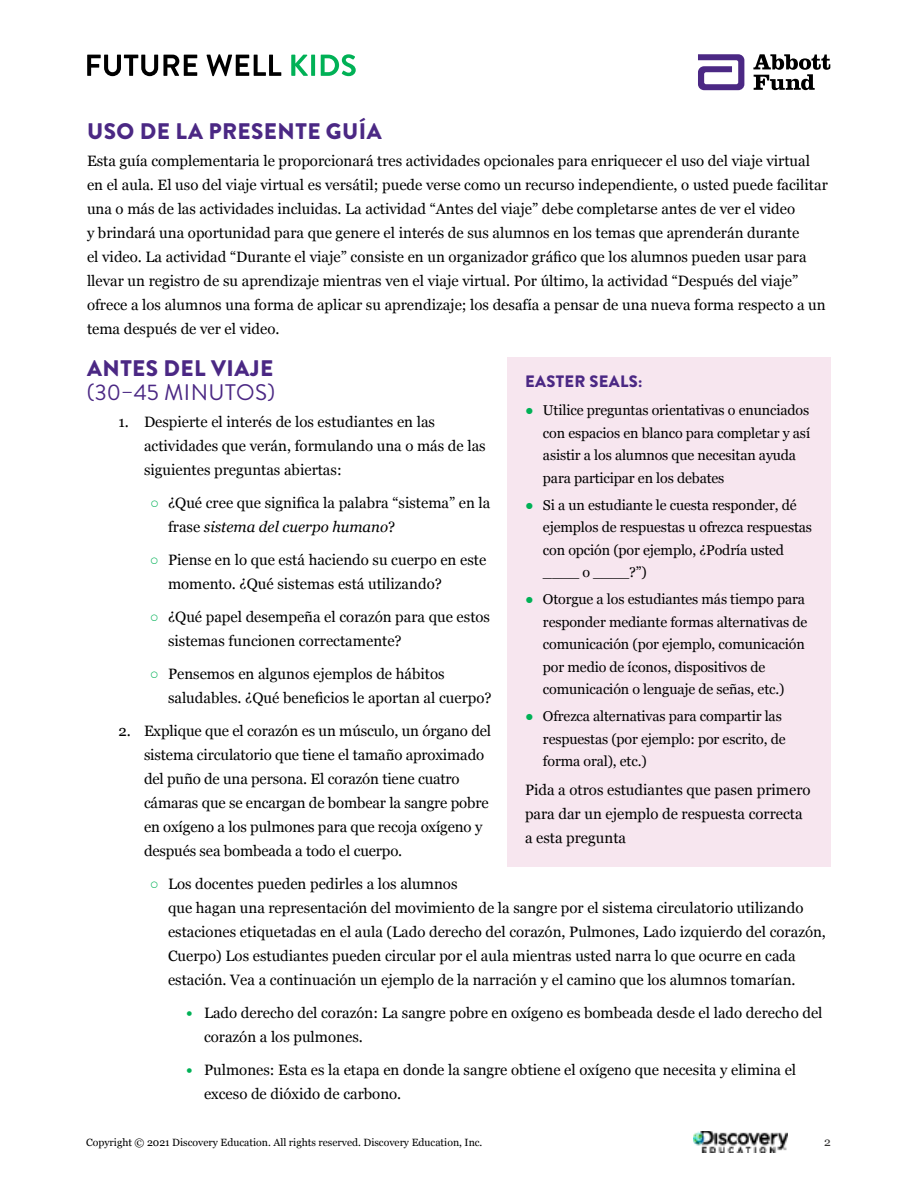
<style>
.page{position:relative;width:918px;height:1188px;background:#fff}
.page>*{position:absolute;margin:0;border:0;box-sizing:border-box;transform-origin:0 0}
.t1{font:900 22.5px "Brandon Grotesque";letter-spacing:.02em;color:#4b2884}
.t2{font:22.5px "Brandon Grotesque";letter-spacing:.02em;color:#4b2884}
.t3{font:900 16.5px "Brandon Grotesque";letter-spacing:.02em;color:#4b2884}
.t4{font:15px/24px "Georgia";color:#000}
.t5{font:14.25px/22.5px "Georgia";letter-spacing:-.01em;color:#000}
.t6{font:12px "Georgia";color:#343333}
.t7{font:10.5px "Georgia";color:#000}
.s1{font-family:"Arial";color:#00b156}
.s2{font-style:italic}
.s3{font-weight:700;color:#00b156}
</style>
<div class="page">
<img style="left:694px;top:1131px;width:94px;height:22px">
<svg style="left:87px;top:54px;width:194px;height:22px"></svg>
<svg style="left:291px;top:55px;width:24px;height:21px"></svg>
<svg style="left:321px;top:54px;width:35px;height:22px"></svg>
<svg style="left:753px;top:54px;width:77px;height:36px"></svg>
<svg style="left:698px;top:54px;width:46px;height:36px"></svg>
<div style="left:507px;top:357px;width:324px;height:509px;background:#f7e6ef"></div>
<h1 class="t1" style="left:87px;top:115px;width:296px">USO DE LA PRESENTE GUÍA</h1>
<p class="t4" style="left:87px;top:148px;width:742px">Esta guía complementaria le proporcionará tres actividades opcionales para enriquecer el uso del viaje virtual en el aula. El uso del viaje virtual es versátil; puede verse como un recurso independiente, o usted puede facilitar una o más de las actividades incluidas. La actividad “Antes del viaje” debe completarse antes de ver el video<br>y brindará una oportunidad para que genere el interés de sus alumnos en los temas que aprenderán durante<br>el video. La actividad “Durante el viaje” consiste en un organizador gráfico que los alumnos pueden usar para llevar un registro de su aprendizaje mientras ven el viaje virtual. Por último, la actividad “Después del viaje” ofrece a los alumnos una forma de aplicar su aprendizaje; los desafía a pensar de una nueva forma respecto a un tema después de ver el video.</p>
<h1 class="t1" style="left:87px;top:352px;width:188px">ANTES DEL VIAJE</h1>
<h1 class="t2" style="left:87px;top:377px;width:190px">(30–45 MINUTOS)</h1>
<p class="t4" style="left:144px;top:409px;width:343px;text-indent:-26px">1. Despierte el interés de los estudiantes en las actividades que verán, formulando una o más de las siguientes preguntas abiertas:</p>
<p class="t4" style="left:168px;top:490px;width:324px;text-indent:-18px"><span class="s1">○</span> ¿Qué cree que significa la palabra “sistema” en la frase <span class="s2">sistema del cuerpo humano</span>?</p>
<p class="t4" style="left:168px;top:547px;width:320px;text-indent:-18px"><span class="s1">○</span> Piense en lo que está haciendo su cuerpo en este momento. ¿Qué sistemas está utilizando?</p>
<p class="t4" style="left:168px;top:604px;width:324px;text-indent:-18px"><span class="s1">○</span> ¿Qué papel desempeña el corazón para que estos sistemas funcionen correctamente?</p>
<p class="t4" style="left:168px;top:661px;width:325px;text-indent:-18px"><span class="s1">○</span> Pensemos en algunos ejemplos de hábitos saludables. ¿Qué beneficios le aportan al cuerpo?</p>
<p class="t4" style="left:144px;top:718px;width:349px;text-indent:-26px">2. Explique que el corazón es un músculo, un órgano del sistema circulatorio que tiene el tamaño aproximado del puño de una persona. El corazón tiene cuatro cámaras que se encargan de bombear la sangre pobre en oxígeno a los pulmones para que recoja oxígeno y después sea bombeada a todo el cuerpo.</p>
<p class="t4" style="left:168px;top:871px;width:660px;text-indent:-18px"><span class="s1">○</span> Los docentes pueden pedirles a los alumnos<br>que hagan una representación del movimiento de la sangre por el sistema circulatorio utilizando estaciones etiquetadas en el aula (Lado derecho del corazón, Pulmones, Lado izquierdo del corazón, Cuerpo) Los estudiantes pueden circular por el aula mientras usted narra lo que ocurre en cada estación. Vea a continuación un ejemplo de la narración y el camino que los alumnos tomarían.</p>
<p class="t4" style="left:204px;top:1000px;width:620px;text-indent:-18px"><span class="s3">•</span> Lado derecho del corazón: La sangre pobre en oxígeno es bombeada desde el lado derecho del corazón a los pulmones.</p>
<p class="t4" style="left:204px;top:1057px;width:594px;text-indent:-18px"><span class="s3">•</span> Pulmones: Esta es la etapa en donde la sangre obtiene el oxígeno que necesita y elimina el exceso de dióxido de carbono.</p>
<p class="t3" style="left:525px;top:369px;width:119px">EASTER SEALS:</p>
<p class="t5" style="left:543px;top:399px;width:269px;text-indent:-18px"><span class="s1">●</span> Utilice preguntas orientativas o enunciados con espacios en blanco para completar y así asistir a los alumnos que necesitan ayuda para participar en los debates</p>
<p class="t5" style="left:543px;top:493px;width:270px;text-indent:-18px"><span class="s1">●</span> Si a un estudiante le cuesta responder, dé ejemplos de respuestas u ofrezca respuestas con opción (por ejemplo, ¿Podría usted ____ o ____?”)</p>
<p class="t5" style="left:543px;top:588px;width:266px;text-indent:-18px"><span class="s1">●</span> Otorgue a los estudiantes más tiempo para responder mediante formas alternativas de comunicación (por ejemplo, comunicación por medio de íconos, dispositivos de comunicación o lenguaje de señas, etc.)</p>
<p class="t5" style="left:543px;top:705px;width:244px;text-indent:-18px"><span class="s1">●</span> Ofrezca alternativas para compartir las respuestas (por ejemplo: por escrito, de forma oral), etc.)</p>
<p class="t4" style="left:525px;top:777px;width:287px">Pida a otros estudiantes que pasen primero para dar un ejemplo de respuesta correcta a esta pregunta</p>
<p class="t7" style="left:86px;top:1135px;width:398px">Copyright © 2021 Discovery Education. All rights reserved. Discovery Education, Inc.</p>
<p class="t6" style="left:824px;top:1133px;width:8px">2</p>
</div>
